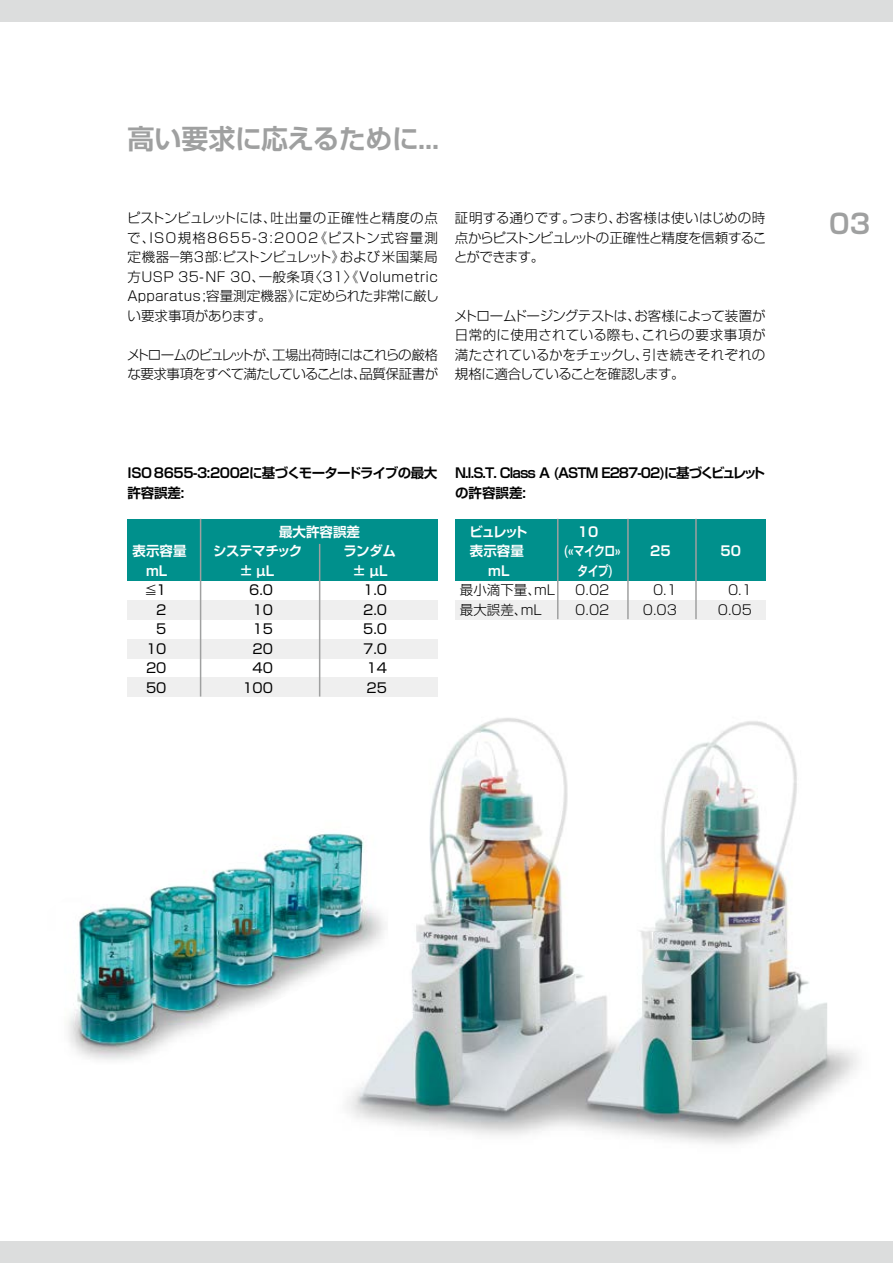
<style>
.page{position:relative;width:893px;height:1263px;background:#fff}
.page>*{position:absolute;margin:0;border:0;box-sizing:border-box;transform-origin:0 0}
.t1{font:700 27px "Shin Go Pro De";letter-spacing:-.015em;color:#9fa0a0}
.t2{font:300 13.5px/19.5px "Shin Go Pro";letter-spacing:-.025em;color:#000;text-align:justify}
.t3{font:700 13.5px/19.5px "Shin Go Pro De";letter-spacing:-.01em;color:#fff}
.t4{font:300 13.5px/19.5px "Shin Go Pro";letter-spacing:-.055em;color:#000}
.t5{font:700 13.5px/19.5px "Shin Go Pro De";letter-spacing:-.07em;color:#000}
.t6{font:13.5px "Shin Go Pro";color:#000}
.t7{font:700 13.5px/19.5px "Shin Go Pro De";letter-spacing:-.03em;color:#000}
.t8{font:700 13.5px "Shin Go Pro De";letter-spacing:-.01em;color:#fff;scale:.8 1}
.s1{color:#000}
.s2{font-weight:400}
</style>
<div class="page">
<div style="left:0;top:0;width:893px;height:21px;background:#dcdddd"></div>
<div style="left:0;top:1242px;width:893px;height:21px;background:#dcdddd"></div>
<img style="left:347px;top:718px;width:512px;height:426px">
<svg style="left:347px;top:804px;width:65px;height:274px"></svg>
<img style="left:68px;top:818px;width:320px;height:247px">
<div style="left:128px;top:639px;width:310px;height:19px;background:#efefef"></div>
<div style="left:128px;top:677px;width:310px;height:20px;background:#efefef"></div>
<div style="left:455px;top:600px;width:310px;height:20px;background:#efefef"></div>
<div style="left:455px;top:519px;width:310px;height:61px;background:#00908c"></div>
<div style="left:128px;top:600px;width:310px;height:20px;background:#efefef"></div>
<div style="left:128px;top:519px;width:310px;height:61px;background:#00908c"></div>
<hr style="left:200px;top:519px;width:1px;height:177px;background:#9fa0a0">
<hr style="left:319px;top:544px;width:1px;height:152px;background:#9fa0a0">
<hr style="left:557px;top:519px;width:1px;height:100px;background:#9fa0a0">
<hr style="left:627px;top:519px;width:2px;height:100px;background:#9fa0a0">
<hr style="left:695px;top:519px;width:2px;height:100px;background:#9fa0a0">
<h1 class="t1" style="left:128px;top:116px;width:313px">高い要求に応えるために...</h1>
<p class="t2" style="left:127px;top:207px;width:313px">ピストンビュレットには、吐出量の正確性と精度の点で、ISO規格8655-3:2002《ピストン式容量測定機器―第3部：ピストンビュレット》および米国薬局方USP 35-NF 30、一般条項〈31〉《Volumetric Apparatus;容量測定機器》に定められた非常に厳しい要求事項があります。</p>
<p class="t4" style="left:127px;top:343px;width:313px">メトロームのビュレットが、工場出荷時にはこれらの厳格な要求事項をすべて満たしていることは、品質保証書が</p>
<p class="t2" style="left:454px;top:207px;width:313px">証明する通りです。つまり、お客様は使いはじめの時点からピストンビュレットの正確性と精度を信頼することができます。</p>
<p class="t2" style="left:454px;top:304px;width:313px">メトロームドージングテストは、お客様によって装置が日常的に使用されている際も、これらの要求事項が満たされているかをチェックし、引き続きそれぞれの規格に適合していることを確認します。</p>
<p class="t7" style="left:128px;top:462px;width:311px">ISO8655-3:2002に基づくモータードライブの最大許容誤差:</p>
<p class="t3" style="left:133px;top:520px;width:229px;text-indent:79px"><span class="s1">　　　　　</span>最大許容誤差表示容量　　システマチック</p>
<p class="t3" style="left:344px;top:540px;width:54px">ランダム</p>
<p class="t3" style="left:132px;top:559px;width:36px">　mL</p>
<p class="t3" style="left:239px;top:559px;width:37px">± µL</p>
<p class="t3" style="left:353px;top:559px;width:37px">± µL</p>
<p class="t2" style="left:144px;top:579px;width:24px">≦<span class="s2">1</span></p>
<p class="t6" style="left:249px;top:579px;width:25px">6.0</p>
<p class="t6" style="left:363px;top:579px;width:25px">1.0</p>
<p class="t6" style="left:156px;top:599px;width:12px">2</p>
<p class="t6" style="left:253px;top:599px;width:22px">10</p>
<p class="t6" style="left:363px;top:599px;width:25px">2.0</p>
<p class="t6" style="left:156px;top:618px;width:12px">5</p>
<p class="t6" style="left:253px;top:618px;width:22px">15</p>
<p class="t6" style="left:363px;top:618px;width:25px">5.0</p>
<p class="t6" style="left:146px;top:638px;width:22px">10</p>
<p class="t6" style="left:253px;top:638px;width:22px">20</p>
<p class="t6" style="left:363px;top:638px;width:25px">7.0</p>
<p class="t6" style="left:146px;top:657px;width:22px">20</p>
<p class="t6" style="left:253px;top:657px;width:22px">40</p>
<p class="t6" style="left:367px;top:657px;width:22px">14</p>
<p class="t6" style="left:146px;top:677px;width:22px">50</p>
<p class="t6" style="left:242px;top:677px;width:32px">100</p>
<p class="t6" style="left:367px;top:677px;width:22px">25</p>
<p class="t5" style="left:455px;top:462px;width:312px">N.I.S.T. Class A (ASTM E287-02)に基づくビュレットの許容誤差:</p>
<p class="t3" style="left:469px;top:520px;width:60px">ビュレット</p>
<p class="t3" style="left:578px;top:520px;width:22px">10</p>
<p class="t3" style="left:470px;top:540px;width:55px">表示容量</p>
<p class="t8" style="left:563px;top:540px;width:73px">(«マイクロ»</p>
<p class="t3" style="left:650px;top:540px;width:22px">25</p>
<p class="t3" style="left:720px;top:540px;width:22px">50</p>
<p class="t3" style="left:460px;top:559px;width:51px">　 mL</p>
<p class="t8" style="left:577px;top:560px;width:47px">タイプ)</p>
<p class="t2" style="left:460px;top:579px;width:97px">最小滴下量、mL</p>
<p class="t2" style="left:575px;top:579px;width:36px">0.02</p>
<p class="t2" style="left:653px;top:579px;width:25px">0.1</p>
<p class="t2" style="left:728px;top:579px;width:25px">0.1</p>
<p class="t2" style="left:460px;top:598px;width:83px">最大誤差、mL</p>
<p class="t2" style="left:575px;top:598px;width:36px">0.02</p>
<p class="t2" style="left:643px;top:598px;width:36px">0.03</p>
<p class="t2" style="left:718px;top:598px;width:36px">0.05</p>
<h1 class="t1" style="left:829px;top:201px;width:42px">03</h1>
</div>
